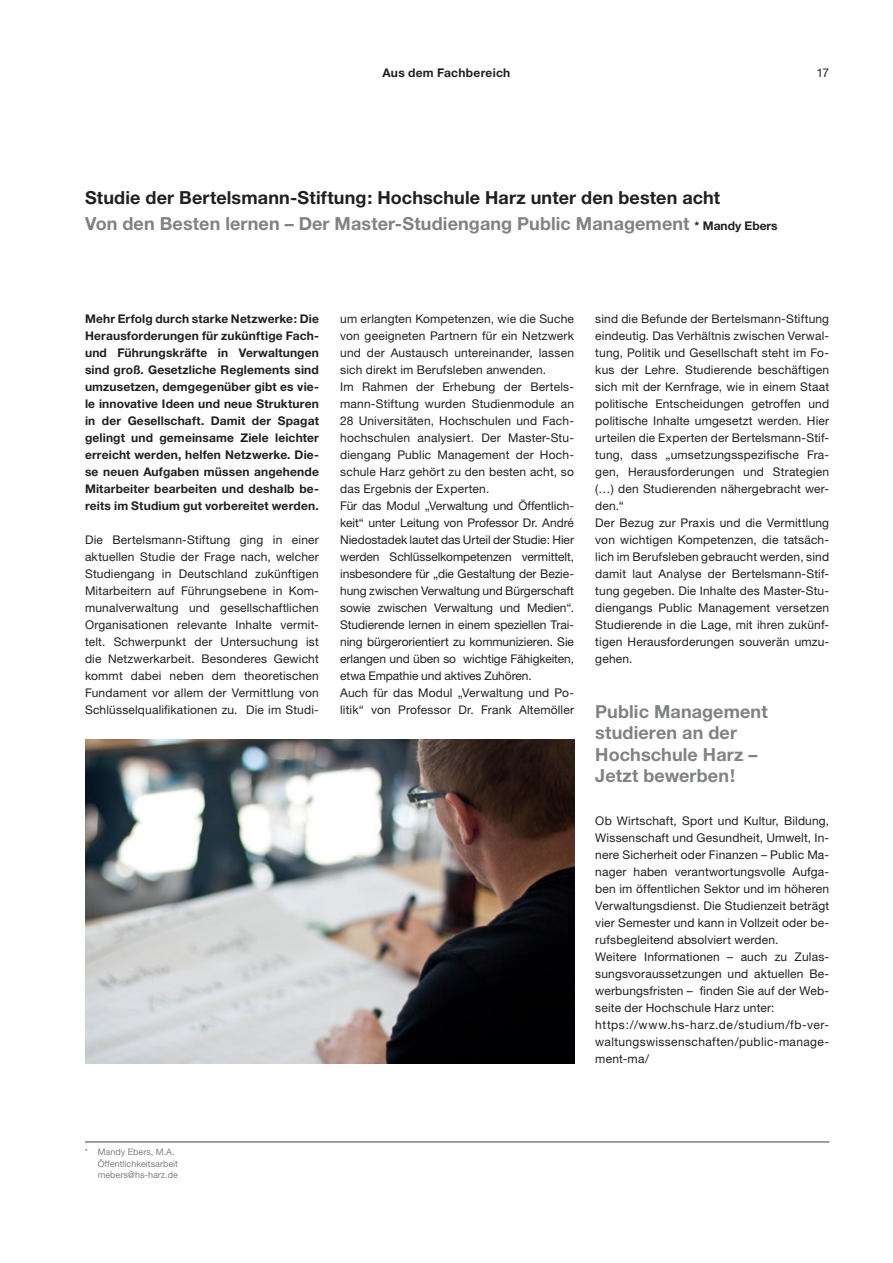
<style>
.page{position:relative;width:893px;height:1263px;background:#fff}
.page>*{position:absolute;margin:0;border:0;box-sizing:border-box;transform-origin:0 0}
.t1{font:700 18px/25.5px "Helvetica Neue";letter-spacing:.005em;color:#231f20}
.t2{font:700 18px/21.6px "Helvetica Neue";letter-spacing:.005em;color:#808285}
.t3{font:12px/17px "Helvetica Neue";letter-spacing:.015em;color:#231f20}
.t4{font:700 12px/17px "Helvetica Neue";letter-spacing:.015em;color:#231f20;text-align:justify}
.t5{font:12px "Helvetica Neue";color:#231f20}
.t6{font:9px/11.2px "Helvetica Neue";color:#808285}
.s1{color:#808285}
.s2{font-size:12px}
</style>
<div class="page">
<img style="left:85px;top:740px;width:489px;height:323px">
<hr style="left:85px;top:1141px;width:744px;height:2px;background:#808285">
<p class="t4" style="left:383px;top:64px;width:129px">Aus dem Fachbereich</p>
<p class="t5" style="left:817px;top:64px;width:14px">17</p>
<h1 class="t1" style="left:85px;top:185px;width:694px">Studie der Bertelsmann-Stiftung: Hochschule Harz unter den besten acht<br><span class="s1">Von den Besten lernen – Der Master-Studiengang Public Management</span> <span class="s2">* Mandy Ebers</span></h1>
<p class="t4" style="left:85px;top:310px;width:235px">Mehr Erfolg durch starke Netzwerke: Die Herausforderungen für zukünftige Fach&shy;und Führungskräfte in Verwaltungen sind groß. Gesetzliche Reglements sind umzusetzen, demgegenüber gibt es vie&shy;le innovative Ideen und neue Strukturen in der Gesellschaft. Damit der Spagat gelingt und gemeinsame Ziele leichter erreicht werden, helfen Netzwerke. Die&shy;se neuen Aufgaben müssen angehende Mitarbeiter bearbeiten und deshalb be&shy;reits im Studium gut vorbereitet werden.</p>
<p class="t3" style="left:85px;top:531px;width:235px;text-align:justify">Die Bertelsmann-Stiftung ging in einer aktuellen Studie der Frage nach, welcher Studiengang in Deutschland zukünftigen Mitarbeitern auf Führungsebene in Kom&shy;munalverwaltung und gesellschaftlichen Organisationen relevante Inhalte vermit&shy;telt. Schwerpunkt der Untersuchung ist die Netzwerkarbeit. Besonderes Gewicht kommt dabei neben dem theoretischen Fundament vor allem der Vermittlung von Schlüsselqualifikationen zu. Die im Studi-</p>
<p class="t3" style="left:340px;top:310px;width:235px">um erlangten Kompetenzen, wie die Suche von geeigneten Partnern für ein Netzwerk und der Austausch untereinander, lassen sich direkt im Berufsleben anwenden.<br>Im Rahmen der Erhebung der Bertels&shy;mann-Stiftung wurden Studienmodule an 28 Universitäten, Hochschulen und Fach&shy;hochschulen analysiert. Der Master-Stu&shy;diengang Public Management der Hoch&shy;schule Harz gehört zu den besten acht, so das Ergebnis der Experten.<br>Für das Modul „Verwaltung und Öffentlich&shy;keit“ unter Leitung von Professor Dr. André Niedostadek lautet das Urteil der Studie: Hier werden Schlüsselkompetenzen vermittelt, insbesondere für „die Gestaltung der Bezie&shy;hung zwischen Verwaltung und Bürgerschaft sowie zwischen Verwaltung und Medien“.<br>Studierende lernen in einem speziellen Trai&shy;ning bürgerorientiert zu kommunizieren. Sie erlangen und üben so wichtige Fähigkeiten, etwa Empathie und aktives Zuhören.<br>Auch für das Modul „Verwaltung und Po&shy;litik“ von Professor Dr. Frank Altemöller</p>
<p class="t3" style="left:595px;top:310px;width:235px">sind die Befunde der Bertelsmann-Stiftung eindeutig. Das Verhältnis zwischen Verwal&shy;tung, Politik und Gesellschaft steht im Fo&shy;kus der Lehre. Studierende beschäftigen sich mit der Kernfrage, wie in einem Staat politische Entscheidungen getroffen und politische Inhalte umgesetzt werden. Hier urteilen die Experten der Bertelsmann-Stif&shy;tung, dass „umsetzungsspezifische Fra&shy;gen, Herausforderungen und Strategien (…) den Studierenden nähergebracht wer&shy;den.“<br>Der Bezug zur Praxis und die Vermittlung von wichtigen Kompetenzen, die tatsäch&shy;lich im Berufsleben gebraucht werden, sind damit laut Analyse der Bertelsmann-Stif&shy;tung gegeben. Die Inhalte des Master-Stu&shy;diengangs Public Management versetzen Studierende in die Lage, mit ihren zukünf&shy;tigen Herausforderungen souverän umzu&shy;gehen.</p>
<h1 class="t2" style="left:595px;top:700px;width:174px">Public Management studieren an der<br>Hochschule Harz –<br>Jetzt bewerben!</h1>
<p class="t3" style="left:595px;top:812px;width:235px">Ob Wirtschaft, Sport und Kultur, Bildung, Wissenschaft und Gesundheit, Umwelt, In&shy;nere Sicherheit oder Finanzen – Public Ma&shy;nager haben verantwortungsvolle Aufga&shy;ben im öffentlichen Sektor und im höheren Verwaltungsdienst. Die Studienzeit beträgt vier Semester und kann in Vollzeit oder be&shy;rufsbegleitend absolviert werden.<br>Weitere Informationen – auch zu Zulas&shy;sungsvoraussetzungen und aktuellen Be&shy;werbungsfristen – finden Sie auf der Web&shy;seite der Hochschule Harz unter: https://www.hs-harz.de/studium/fb-ver&shy;waltungswissenschaften/public-manage&shy;ment-ma/</p>
<p class="t6" style="left:98px;top:1146px;width:82px;text-indent:-13px">* Mandy Ebers, M.A.<br>Öffentlichkeitsarbeit mebers@hs-harz.de</p>
</div>
